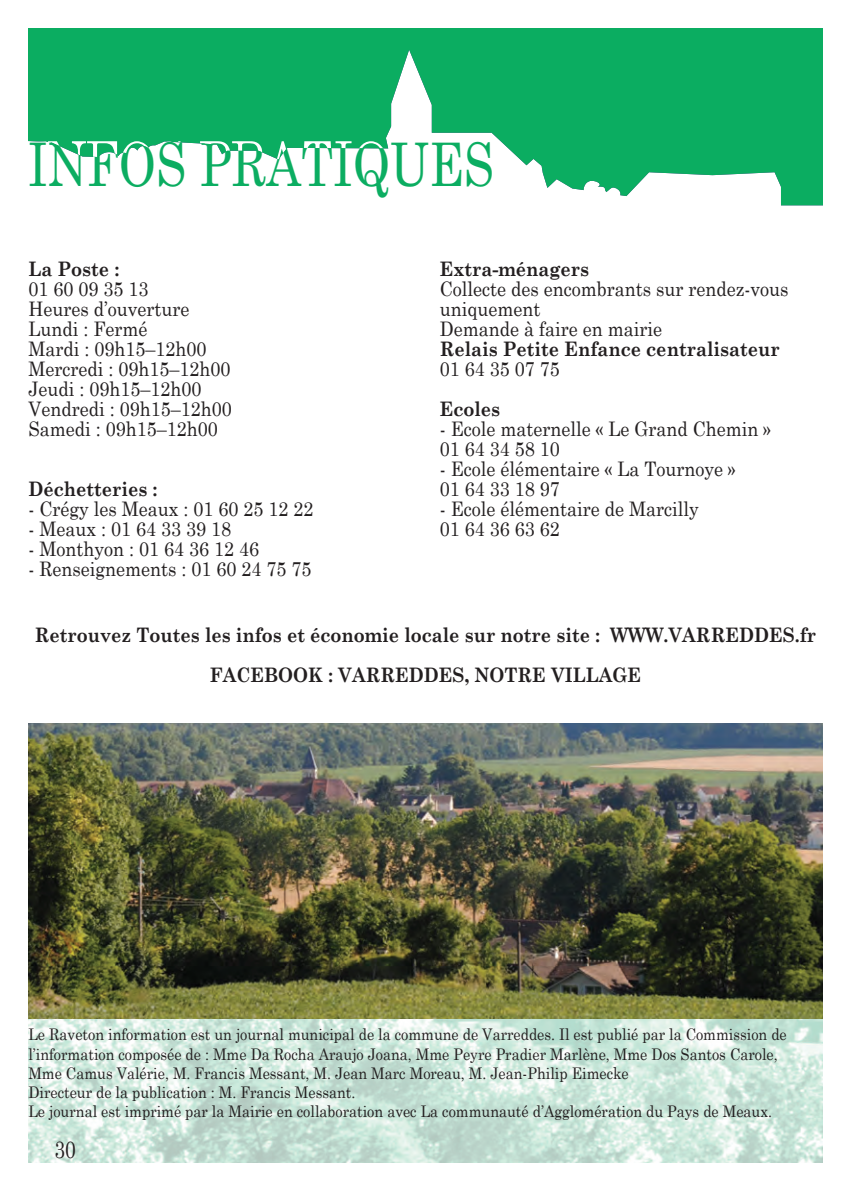
<style>
.page{position:relative;width:851px;height:1191px;background:#fff}
.page>*{position:absolute;margin:0;border:0;box-sizing:border-box;transform-origin:0 0}
.t1{font:60px "Century Schoolbook";color:#0bad61;scale:.8 1}
.t2{font:24px "Century Schoolbook";color:#231f20;scale:.8 1}
.t3{font:20px/20px "Century Schoolbook";color:#231f20;scale:.9 1}
.t4{font:700 20px/40px "Century Schoolbook";color:#231f20;text-align:center;scale:.9 1}
.t5{font:16px/19.2px "Century Schoolbook";color:#231f20;scale:.9 1}
</style>
<div class="page">
<svg style="left:28px;top:28px;width:794px;height:178px;fill:#0bad61"></svg>
<svg style="left:32px;top:141px;width:351px;height:18px"></svg>
<img style="left:28px;top:1018px;width:794px;height:144px">
<img style="left:28px;top:723px;width:794px;height:295px">
<h1 class="t1" style="left:28px;top:114px;width:584px">INFOS PRATIQUES</h1>
<p class="t4" style="left:28px;top:247px;width:103px">La Poste :</p>
<p class="t3" style="left:28px;top:277px;width:227px">01 60 09 35 13<br>Heures d’ouverture<br>Lundi : Fermé<br>Mardi : 09h15–12h00<br>Mercredi : 09h15–12h00<br>Jeudi : 09h15–12h00<br>Vendredi : 09h15–12h00<br>Samedi : 09h15–12h00</p>
<p class="t4" style="left:28px;top:467px;width:145px">Déchetteries :</p>
<p class="t3" style="left:28px;top:497px;width:318px">- Crégy les Meaux : 01 60 25 12 22</p>
<p class="t3" style="left:28px;top:517px;width:227px">- Meaux : 01 64 33 39 18</p>
<p class="t3" style="left:28px;top:537px;width:258px">- Monthyon : 01 64 36 12 46</p>
<p class="t3" style="left:28px;top:557px;width:316px">- Renseignements : 01 60 24 75 75</p>
<p class="t4" style="left:439px;top:247px;width:167px">Extra-ménagers</p>
<p class="t3" style="left:439px;top:277px;width:389px">Collecte des encombrants sur rendez-vous uniquement<br>Demande à faire en mairie</p>
<p class="t4" style="left:439px;top:327px;width:379px">Relais Petite Enfance centralisateur</p>
<p class="t3" style="left:439px;top:357px;width:135px">01 64 35 07 75</p>
<p class="t4" style="left:439px;top:387px;width:69px">Ecoles</p>
<p class="t3" style="left:439px;top:417px;width:370px">- Ecole maternelle « Le Grand Chemin »<br>01 64 34 58 10</p>
<p class="t3" style="left:439px;top:457px;width:330px">- Ecole élémentaire « La Tournoye »<br>01 64 33 18 97</p>
<p class="t3" style="left:439px;top:497px;width:289px">- Ecole élémentaire de Marcilly<br>01 64 36 63 62</p>
<p class="t4" style="left:35px;top:614px;width:869px">Retrouvez Toutes les infos et économie locale sur notre site : WWW.VARREDDES.fr<br>FACEBOOK : VARREDDES, NOTRE VILLAGE</p>
<p class="t5" style="left:28px;top:1023px;width:844px">Le Raveton information est un journal municipal de la commune de Varreddes. Il est publié par la Commission de l’information composée de : Mme Da Rocha Araujo Joana, Mme Peyre Pradier Marlène, Mme Dos Santos Carole, Mme Camus Valérie, M. Francis Messant, M. Jean Marc Moreau, M. Jean-Philip Eimecke<br>Directeur de la publication : M. Francis Messant.<br>Le journal est imprimé par la Mairie en collaboration avec La communauté d’Agglomération du Pays de Meaux.</p>
<p class="t2" style="left:55px;top:1128px;width:28px">30</p>
</div>
